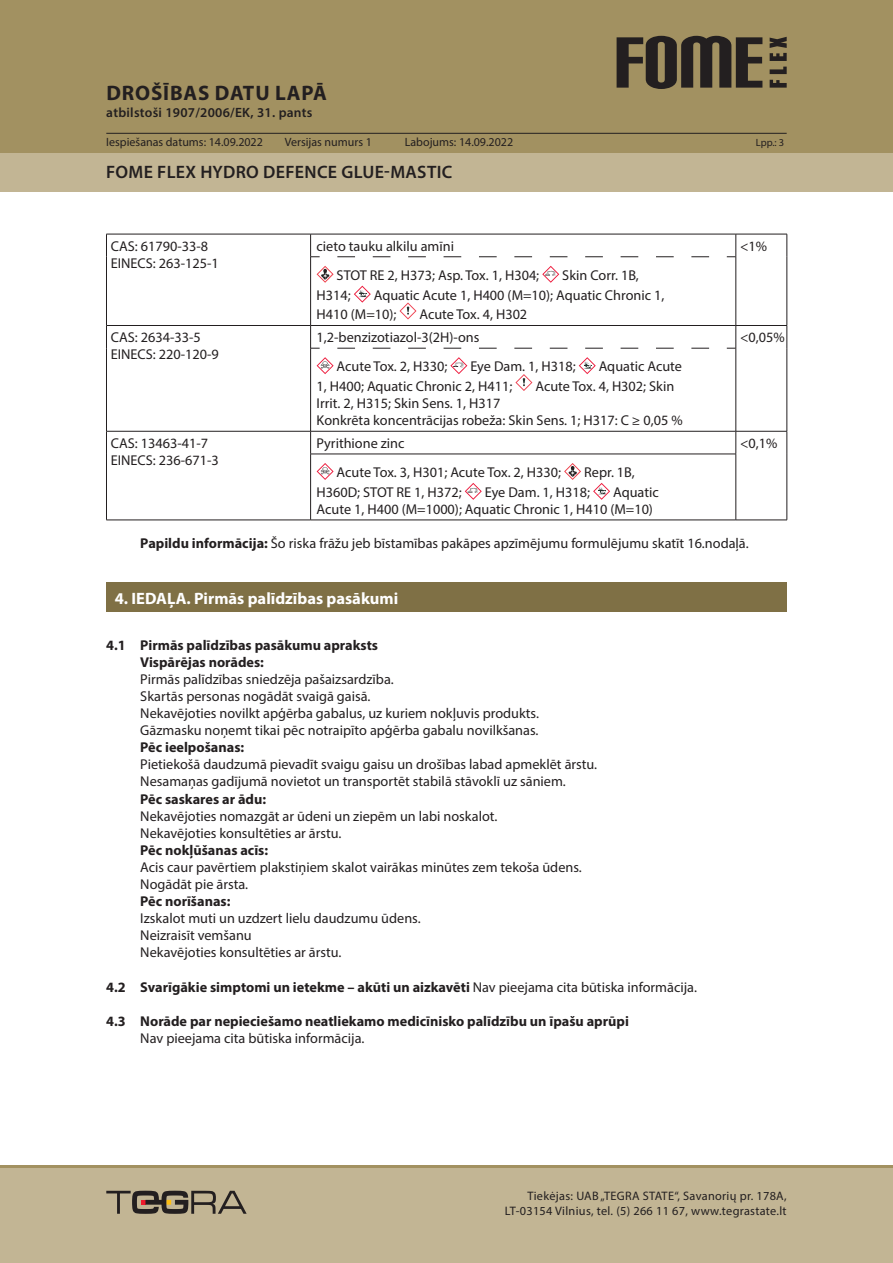
<style>
.page{position:relative;width:893px;height:1263px;background:#fff}
.page>*{position:absolute;margin:0;border:0;box-sizing:border-box;transform-origin:0 0}
.t1{font:700 21px "Myriad Pro";letter-spacing:.04em;color:#231f20}
.t2{font:600 18px "Myriad Pro";letter-spacing:.02em;color:#231f20}
.Skyrius_baltas{font:700 16.5px "Myriad Pro";color:#fff}
.Tekstas_paprastas{font:14.25px "Myriad Pro";color:#231f20}
._1_1_skyrius_Boldas{font:700 14.25px "Myriad Pro";color:#231f20}
.t3{font:600 13.5px "Myriad Pro";letter-spacing:.02em;color:#231f20}
.t4{font:12.3px/14.7px "Myriad Pro";letter-spacing:.025em;color:#231f20;text-align:right}
.t5{font:12px "Myriad Pro";color:#231f20}
.t6{font:10.5px "Myriad Pro";color:#231f20}
.s1{font-weight:700}
.s2{font-weight:400}
</style>
<div class="page">
<div style="left:0;top:0;width:893px;height:191px;background:#a29161"></div>
<div style="left:0;top:153px;width:893px;height:38px;background:#c2b594"></div>
<div style="left:0;top:1165px;width:893px;height:98px;background:#c2b594"></div>
<hr style="left:0;top:1165px;width:893px;height:2px;background:#a29161">
<svg style="left:770px;top:80px;width:17px;height:8px"></svg>
<svg style="left:770px;top:67px;width:17px;height:7px"></svg>
<svg style="left:770px;top:37px;width:17px;height:24px"></svg>
<svg style="left:617px;top:36px;width:145px;height:53px"></svg>
<svg style="left:106px;top:1191px;width:141px;height:23px"></svg>
<hr style="left:106px;top:133px;width:681px;height:1px;background:#231f20">
<hr style="left:106px;top:234px;width:205px;height:1px;background:#231f20">
<svg style="left:106px;top:234px;width:1px;height:23px"></svg>
<hr style="left:311px;top:234px;width:425px;height:1px;background:#231f20">
<hr style="left:736px;top:234px;width:51px;height:1px;background:#231f20">
<svg style="left:787px;top:234px;width:1px;height:23px"></svg>
<hr style="left:106px;top:257px;width:1px;height:68px;background:#231f20">
<hr style="left:310px;top:257px;width:1px;height:68px;background:#231f20">
<hr style="left:736px;top:257px;width:1px;height:68px;background:#231f20">
<hr style="left:787px;top:257px;width:1px;height:68px;background:#231f20">
<hr style="left:106px;top:325px;width:205px;height:1px;background:#231f20">
<svg style="left:106px;top:326px;width:1px;height:22px"></svg>
<hr style="left:311px;top:325px;width:425px;height:1px;background:#231f20">
<hr style="left:736px;top:325px;width:51px;height:1px;background:#231f20">
<svg style="left:787px;top:326px;width:1px;height:22px"></svg>
<hr style="left:106px;top:348px;width:1px;height:83px;background:#231f20">
<hr style="left:310px;top:348px;width:1px;height:83px;background:#231f20">
<hr style="left:736px;top:348px;width:1px;height:83px;background:#231f20">
<hr style="left:787px;top:348px;width:1px;height:83px;background:#231f20">
<hr style="left:106px;top:431px;width:205px;height:1px;background:#231f20">
<svg style="left:106px;top:431px;width:1px;height:23px"></svg>
<hr style="left:311px;top:431px;width:425px;height:1px;background:#231f20">
<svg style="left:310px;top:431px;width:1px;height:23px"></svg>
<hr style="left:736px;top:431px;width:51px;height:1px;background:#231f20">
<svg style="left:736px;top:431px;width:1px;height:23px"></svg>
<svg style="left:787px;top:431px;width:1px;height:23px"></svg>
<hr style="left:106px;top:454px;width:1px;height:66px;background:#231f20">
<hr style="left:310px;top:454px;width:426px;height:1px;background:#231f20">
<hr style="left:310px;top:454px;width:1px;height:66px;background:#231f20">
<hr style="left:736px;top:454px;width:1px;height:66px;background:#231f20">
<hr style="left:787px;top:454px;width:1px;height:66px;background:#231f20">
<hr style="left:106px;top:520px;width:205px;height:1px;background:#231f20">
<hr style="left:311px;top:520px;width:425px;height:1px;background:#231f20">
<hr style="left:736px;top:520px;width:51px;height:1px;background:#231f20">
<svg style="left:337px;top:256px;width:373px;height:1px"></svg>
<svg style="left:310px;top:234px;width:10px;height:23px"></svg>
<svg style="left:727px;top:234px;width:10px;height:23px"></svg>
<svg style="left:337px;top:348px;width:373px;height:1px"></svg>
<svg style="left:310px;top:326px;width:10px;height:23px"></svg>
<svg style="left:727px;top:326px;width:10px;height:23px"></svg>
<svg style="left:317px;top:266px;width:17px;height:17px"></svg>
<svg style="left:542px;top:266px;width:17px;height:17px"></svg>
<svg style="left:354px;top:286px;width:17px;height:17px"></svg>
<svg style="left:399px;top:302px;width:17px;height:17px"></svg>
<svg style="left:317px;top:357px;width:17px;height:17px"></svg>
<svg style="left:450px;top:357px;width:17px;height:17px"></svg>
<svg style="left:579px;top:357px;width:17px;height:17px"></svg>
<svg style="left:515px;top:374px;width:17px;height:17px"></svg>
<svg style="left:317px;top:463px;width:17px;height:17px"></svg>
<svg style="left:564px;top:463px;width:17px;height:17px"></svg>
<svg style="left:465px;top:483px;width:17px;height:17px"></svg>
<svg style="left:593px;top:483px;width:17px;height:17px"></svg>
<div style="left:106px;top:583px;width:681px;height:29px;background:#7f7045"></div>
<h1 class="t1" style="left:107px;top:80px;width:222px">DROŠĪBAS DATU LAPĀ</h1>
<p class="t3" style="left:106px;top:104px;width:208px">atbilstoši 1907/2006/EK, 31. pants</p>
<p class="t5" style="left:106px;top:134px;width:158px">Iespiešanas datums: 14.09.2022</p>
<p class="t5" style="left:285px;top:134px;width:89px">Versijas numurs 1</p>
<p class="t5" style="left:405px;top:134px;width:110px">Labojums: 14.09.2022</p>
<p class="t6" style="left:756px;top:136px;width:30px">Lpp.: 3</p>
<p class="t2" style="left:106px;top:160px;width:348px">FOME FLEX HYDRO DEFENCE GLUE-MASTIC</p>
<p class="Tekstas_paprastas" style="left:111px;top:237px;width:99px">CAS: 61790-33-8</p>
<p class="Tekstas_paprastas" style="left:111px;top:254px;width:109px">EINECS: 263-125-1</p>
<p class="Tekstas_paprastas" style="left:111px;top:329px;width:91px">CAS: 2634-33-5</p>
<p class="Tekstas_paprastas" style="left:111px;top:346px;width:109px">EINECS: 220-120-9</p>
<p class="Tekstas_paprastas" style="left:317px;top:237px;width:139px">cieto tauku alkilu amīni</p>
<p class="Tekstas_paprastas" style="left:740px;top:237px;width:29px">&lt;1%</p>
<p class="Tekstas_paprastas" style="left:337px;top:266px;width:204px">STOT RE 2, H373; Asp. Tox. 1, H304;</p>
<p class="Tekstas_paprastas" style="left:562px;top:266px;width:78px">Skin Corr. 1B,</p>
<p class="Tekstas_paprastas" style="left:317px;top:286px;width:36px">H314;</p>
<p class="Tekstas_paprastas" style="left:374px;top:286px;width:292px">Aquatic Acute 1, H400 (M=10); Aquatic Chronic 1,</p>
<p class="Tekstas_paprastas" style="left:317px;top:306px;width:81px">H410 (M=10);</p>
<p class="Tekstas_paprastas" style="left:419px;top:306px;width:109px">Acute Tox. 4, H302</p>
<p class="Tekstas_paprastas" style="left:317px;top:329px;width:164px">1,2-benzizotiazol-3(2H)-ons</p>
<p class="Tekstas_paprastas" style="left:740px;top:329px;width:46px">&lt;0,05%</p>
<p class="Tekstas_paprastas" style="left:337px;top:358px;width:112px">Acute Tox. 2, H330;</p>
<p class="Tekstas_paprastas" style="left:470px;top:358px;width:107px">Eye Dam. 1, H318;</p>
<p class="Tekstas_paprastas" style="left:599px;top:358px;width:85px">Aquatic Acute</p>
<p class="Tekstas_paprastas" style="left:317px;top:377px;width:197px">1, H400; Aquatic Chronic 2, H411;</p>
<p class="Tekstas_paprastas" style="left:535px;top:377px;width:140px">Acute Tox. 4, H302; Skin</p>
<p class="Tekstas_paprastas" style="left:317px;top:395px;width:185px">Irrit. 2, H315; Skin Sens. 1, H317</p>
<p class="Tekstas_paprastas" style="left:317px;top:412px;width:368px">Konkrēta koncentrācijas robeža: Skin Sens. 1; H317: C ≥ 0,05 %</p>
<p class="Tekstas_paprastas" style="left:317px;top:434px;width:89px">Pyrithione zinc</p>
<p class="Tekstas_paprastas" style="left:740px;top:434px;width:39px">&lt;0,1%</p>
<p class="Tekstas_paprastas" style="left:337px;top:463px;width:226px">Acute Tox. 3, H301; Acute Tox. 2, H330;</p>
<p class="Tekstas_paprastas" style="left:584px;top:463px;width:52px">Repr. 1B,</p>
<p class="Tekstas_paprastas" style="left:317px;top:483px;width:147px">H360D; STOT RE 1, H372;</p>
<p class="Tekstas_paprastas" style="left:485px;top:483px;width:107px">Eye Dam. 1, H318;</p>
<p class="Tekstas_paprastas" style="left:613px;top:483px;width:47px">Aquatic</p>
<p class="Tekstas_paprastas" style="left:317px;top:500px;width:338px">Acute 1, H400 (M=1000); Aquatic Chronic 1, H410 (M=10)</p>
<p class="Tekstas_paprastas" style="left:140px;top:535px;width:610px"><span class="s1">Papildu informācija:</span> Šo riska frāžu jeb bīstamības pakāpes apzīmējumu formulējumu skatīt 16.nodaļā.</p>
<p class="Tekstas_paprastas" style="left:111px;top:434px;width:99px">CAS: 13463-41-7</p>
<p class="Tekstas_paprastas" style="left:111px;top:451px;width:109px">EINECS: 236-671-3</p>
<p class="Skyrius_baltas" style="left:115px;top:587px;width:285px">4. IEDAĻA. Pirmās palīdzības pasākumi</p>
<p class="_1_1_skyrius_Boldas" style="left:106px;top:635px;width:273px">4.1 Pirmās palīdzības pasākumu apraksts</p>
<p class="_1_1_skyrius_Boldas" style="left:140px;top:653px;width:125px">Vispārējas norādes:</p>
<p class="Tekstas_paprastas" style="left:140px;top:670px;width:255px">Pirmās palīdzības sniedzēja pašaizsardzība.</p>
<p class="Tekstas_paprastas" style="left:140px;top:687px;width:232px">Skartās personas nogādāt svaigā gaisā.</p>
<p class="Tekstas_paprastas" style="left:140px;top:704px;width:400px">Nekavējoties novilkt apģērba gabalus, uz kuriem nokļuvis produkts.</p>
<p class="Tekstas_paprastas" style="left:140px;top:721px;width:400px">Gāzmasku noņemt tikai pēc notraipīto apģērba gabalu novilkšanas.</p>
<p class="_1_1_skyrius_Boldas" style="left:140px;top:738px;width:105px">Pēc ieelpošanas:</p>
<p class="Tekstas_paprastas" style="left:140px;top:756px;width:458px">Pietiekošā daudzumā pievadīt svaigu gaisu un drošības labad apmeklēt ārstu.</p>
<p class="Tekstas_paprastas" style="left:140px;top:773px;width:427px">Nesamaņas gadījumā novietot un transportēt stabilā stāvoklī uz sāniem.</p>
<p class="_1_1_skyrius_Boldas" style="left:140px;top:789px;width:127px">Pēc saskares ar ādu:</p>
<p class="Tekstas_paprastas" style="left:140px;top:807px;width:359px">Nekavējoties nomazgāt ar ūdeni un ziepēm un labi noskalot.</p>
<p class="Tekstas_paprastas" style="left:140px;top:824px;width:203px">Nekavējoties konsultēties ar ārstu.</p>
<p class="_1_1_skyrius_Boldas" style="left:140px;top:841px;width:129px">Pēc nokļūšanas acīs:</p>
<p class="Tekstas_paprastas" style="left:140px;top:858px;width:443px">Acis caur pavērtiem plakstiņiem skalot vairākas minūtes zem tekoša ūdens.</p>
<p class="Tekstas_paprastas" style="left:140px;top:875px;width:109px">Nogādāt pie ārsta.</p>
<p class="_1_1_skyrius_Boldas" style="left:140px;top:892px;width:92px">Pēc norīšanas:</p>
<p class="Tekstas_paprastas" style="left:140px;top:910px;width:282px">Izskalot muti un uzdzert lielu daudzumu ūdens.</p>
<p class="Tekstas_paprastas" style="left:140px;top:927px;width:113px">Neizraisīt vemšanu</p>
<p class="Tekstas_paprastas" style="left:140px;top:944px;width:203px">Nekavējoties konsultēties ar ārstu.</p>
<p class="_1_1_skyrius_Boldas" style="left:106px;top:977px;width:592px">4.2 Svarīgākie simptomi un ietekme – akūti un aizkavēti <span class="s2">Nav pieejama cita būtiska informācija.</span></p>
<p class="_1_1_skyrius_Boldas" style="left:106px;top:1012px;width:524px">4.3 Norāde par nepieciešamo neatliekamo medicīnisko palīdzību un īpašu aprūpi</p>
<p class="Tekstas_paprastas" style="left:140px;top:1029px;width:226px">Nav pieejama cita būtiska informācija.</p>
<p class="t4" style="left:505px;top:1188px;width:283px">Tiekėjas: UAB „TEGRA STATE“, Savanorių pr. 178A,<br>LT-03154 Vilnius, tel. (5) 266 11 67, www.tegrastate.lt</p>
</div>
